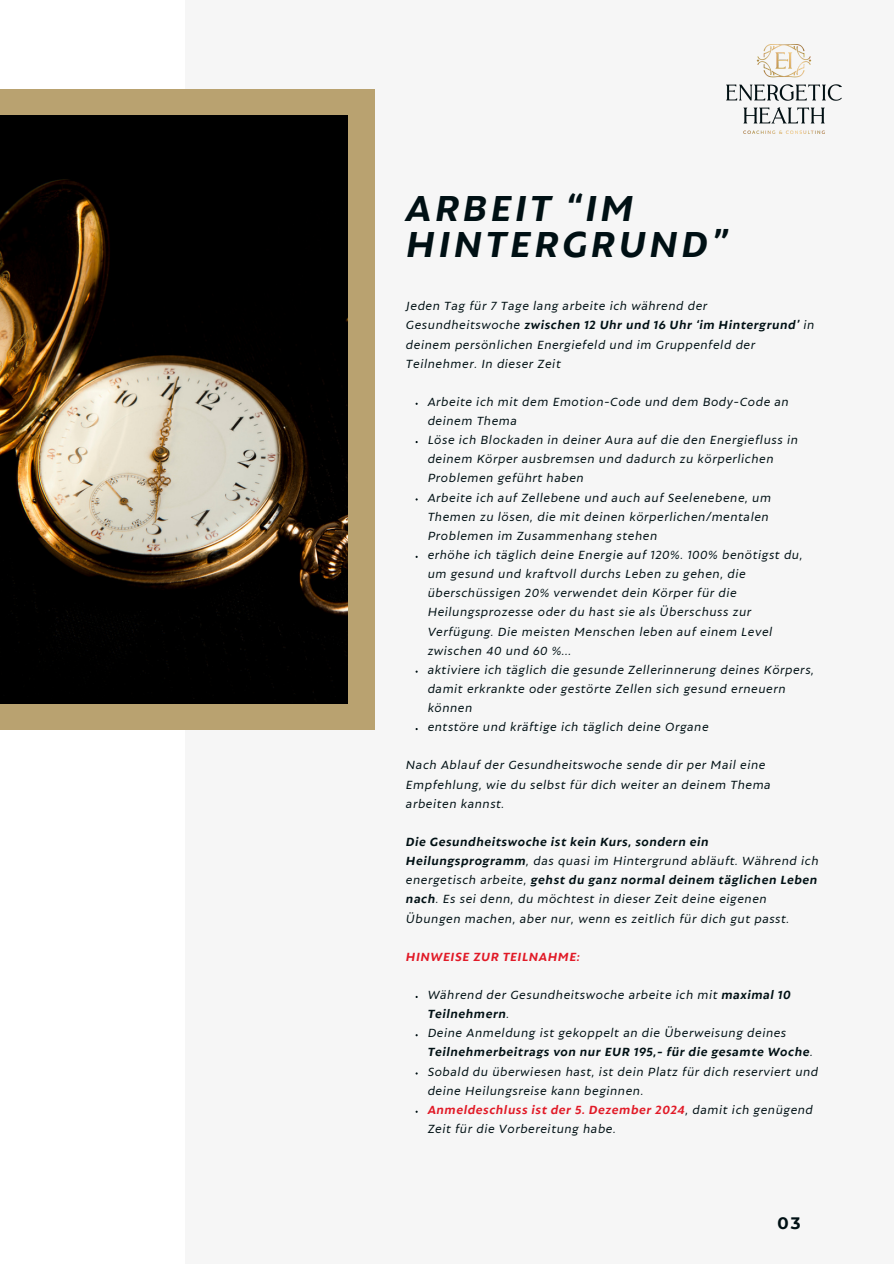
<style>
.page{position:relative;width:894px;height:1264px;background:#fff}
.page>*{position:absolute;margin:0;border:0;box-sizing:border-box;transform-origin:0 0}
.t1{font:italic 700 39px/36px "Autor";letter-spacing:.08em;color:#001014}
.t2{font:700 16.5px "Montserrat";color:#001014}
.t3{font:italic 12.75px/19.2px "Autor";letter-spacing:.045em;color:#001014}
.t4{font:italic 700 12.75px/19.2px "Autor";letter-spacing:.045em;color:#001014}
.t5{font:italic 700 12.75px "Autor";letter-spacing:.045em;color:#e11a27}
.s1{font-weight:700}
.s2{font-weight:400}
.s3{font-weight:700;color:#e11a27}
</style>
<div class="page">
<div style="left:185px;top:0;width:708px;height:1263px;background:#f6f6f6"></div>
<div style="left:0;top:89px;width:374px;height:640px;background:#b9a270"></div>
<img style="left:726px;top:45px;width:115px;height:89px">
<img style="left:0;top:115px;width:347px;height:588px">
<p class="t1" style="left:406px;top:192px;width:322px">ARBEIT “IM<br>HINTERGRUND”</p>
<p class="t3" style="left:406px;top:297px;width:410px">Jeden Tag für 7 Tage lang arbeite ich während der Gesundheitswoche <span class="s1">zwischen 12 Uhr und 16 Uhr ‘im Hintergrund’</span> in deinem persönlichen Energiefeld und im Gruppenfeld der Teilnehmer. In dieser Zeit</p>
<p class="t3" style="left:427px;top:393px;width:362px">Arbeite ich mit dem Emotion-Code und dem Body-Code an deinem Thema</p>
<p class="t3" style="left:427px;top:431px;width:371px">Löse ich Blockaden in deiner Aura auf die den Energiefluss in deinem Körper ausbremsen und dadurch zu körperlichen<br>Problemen geführt haben</p>
<p class="t3" style="left:427px;top:488px;width:345px">Arbeite ich auf Zellebene und auch auf Seelenebene, um<br>Themen zu lösen, die mit deinen körperlichen/mentalen<br>Problemen im Zusammenhang stehen</p>
<p class="t3" style="left:427px;top:546px;width:376px">erhöhe ich täglich deine Energie auf 120%. 100% benötigst du, um gesund und kraftvoll durchs Leben zu gehen, die überschüssigen 20% verwendet dein Körper für die Heilungsprozesse oder du hast sie als Überschuss zur Verfügung. Die meisten Menschen leben auf einem Level zwischen 40 und 60 %...</p>
<p class="t3" style="left:427px;top:661px;width:388px">aktiviere ich täglich die gesunde Zellerinnerung deines Körpers, damit erkrankte oder gestörte Zellen sich gesund erneuern können</p>
<p class="t3" style="left:427px;top:718px;width:282px">entstöre und kräftige ich täglich deine Organe</p>
<p class="t3" style="left:406px;top:756px;width:366px">Nach Ablauf der Gesundheitswoche sende dir per Mail eine<br>Empfehlung, wie du selbst für dich weiter an deinem Thema arbeiten kannst.</p>
<h2 class="t3" style="left:406px;top:833px;width:414px"><span class="s1">Die Gesundheitswoche ist kein Kurs, sondern ein Heilungsprogramm</span>, das quasi im Hintergrund abläuft. Während ich energetisch arbeite, <span class="s1">gehst du ganz normal deinem täglichen Leben nach</span>. Es sei denn, du möchtest in dieser Zeit deine eigenen Übungen machen, aber nur, wenn es zeitlich für dich gut passt.</h2>
<p class="t5" style="left:406px;top:951px;width:175px">HINWEISE ZUR TEILNAHME:</p>
<p class="t3" style="left:427px;top:986px;width:364px">Während der Gesundheitswoche arbeite ich mit <span class="s1">maximal 10<br>Teilnehmern</span>.</p>
<p class="t4" style="left:427px;top:1024px;width:386px"><span class="s2">Deine Anmeldung ist gekoppelt an die Überweisung deines<br></span>Teilnehmerbeitrags von nur EUR 195,- für die gesamte Woche<span class="s2">.</span></p>
<p class="t3" style="left:427px;top:1062px;width:392px">Sobald du überwiesen hast, ist dein Platz für dich reserviert und deine Heilungsreise kann beginnen.</p>
<p class="t3" style="left:427px;top:1100px;width:387px"><span class="s3">Anmeldeschluss ist der 5. Dezember 2024</span>, damit ich genügend<br>Zeit für die Vorbereitung habe.</p>
<h1 class="t2" style="left:777px;top:1212px;width:25px">03</h1>
</div>
